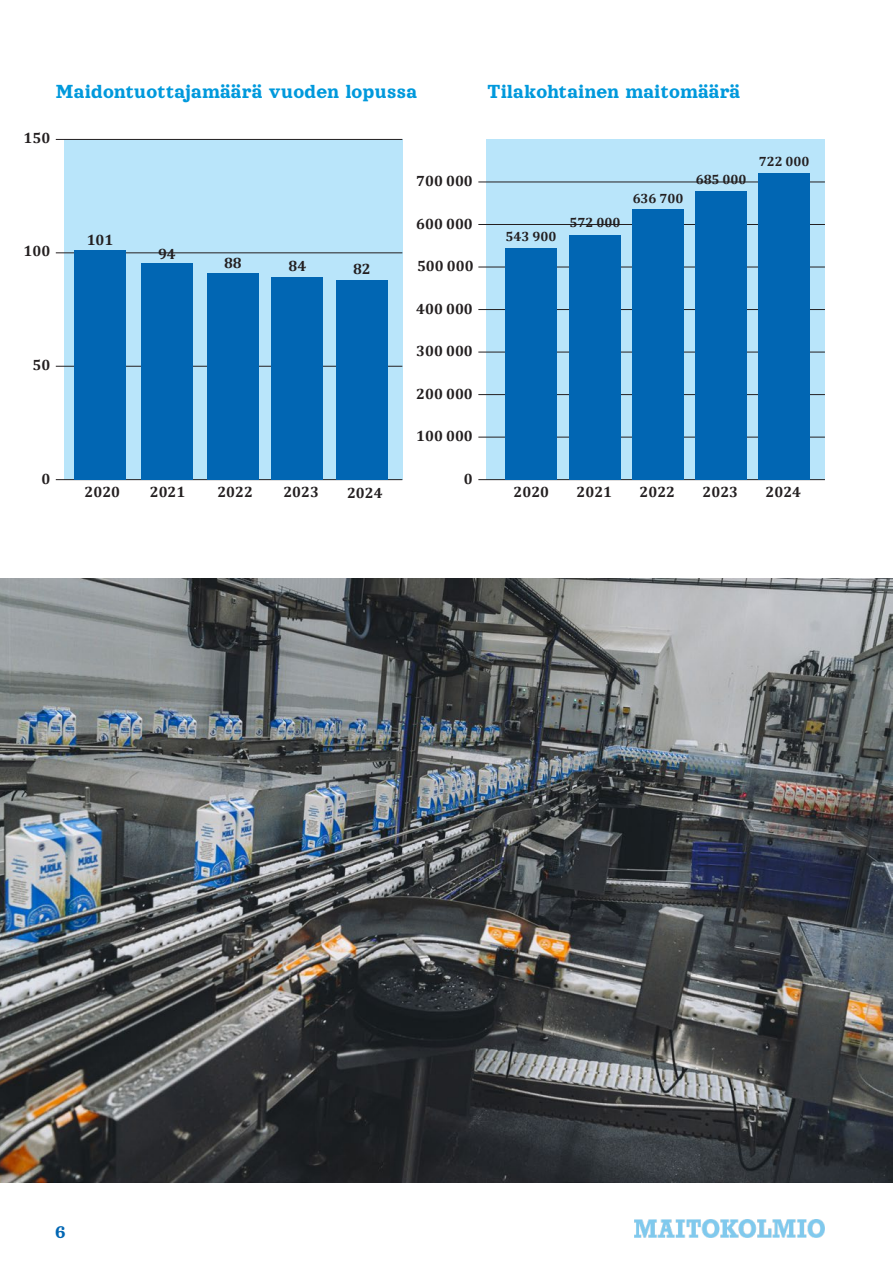
<style>
.page{position:relative;width:893px;height:1263px;background:#fff}
.page>*{position:absolute;margin:0;border:0;box-sizing:border-box;transform-origin:0 0}
.t1{font:21px "Orelega One";letter-spacing:.02em;color:#0099dc}
.t2{font:16.5px "Calistoga";color:#0166b3}
.t3{font:700 15px "Cambria";color:#231f20}
.t4{font:700 13.5px "Cambria";color:#231f20}
</style>
<div class="page">
<img style="left:634px;top:1219px;width:191px;height:18px">
<div style="left:487px;top:140px;width:338px;height:340px;background:#b9e5fa"></div>
<hr style="left:478px;top:479px;width:347px;height:1px;background:#231f20">
<hr style="left:478px;top:394px;width:347px;height:1px;background:#231f20">
<hr style="left:478px;top:437px;width:347px;height:1px;background:#231f20">
<hr style="left:478px;top:309px;width:347px;height:1px;background:#231f20">
<hr style="left:478px;top:352px;width:347px;height:1px;background:#231f20">
<hr style="left:478px;top:267px;width:347px;height:1px;background:#231f20">
<hr style="left:478px;top:224px;width:347px;height:1px;background:#231f20">
<hr style="left:478px;top:182px;width:347px;height:1px;background:#231f20">
<div style="left:569px;top:235px;width:51px;height:245px;background:#0166b3"></div>
<div style="left:632px;top:210px;width:51px;height:270px;background:#0166b3"></div>
<div style="left:695px;top:191px;width:51px;height:289px;background:#0166b3"></div>
<div style="left:758px;top:174px;width:51px;height:306px;background:#0166b3"></div>
<div style="left:505px;top:248px;width:51px;height:232px;background:#0166b3"></div>
<div style="left:64px;top:139px;width:338px;height:341px;background:#b9e5fa"></div>
<hr style="left:56px;top:479px;width:346px;height:1px;background:#231f20">
<hr style="left:56px;top:366px;width:346px;height:1px;background:#231f20">
<hr style="left:56px;top:253px;width:346px;height:1px;background:#231f20">
<hr style="left:56px;top:139px;width:346px;height:1px;background:#231f20">
<div style="left:141px;top:263px;width:51px;height:217px;background:#0166b3"></div>
<div style="left:207px;top:273px;width:51px;height:207px;background:#0166b3"></div>
<div style="left:272px;top:277px;width:51px;height:203px;background:#0166b3"></div>
<div style="left:336px;top:280px;width:51px;height:200px;background:#0166b3"></div>
<div style="left:75px;top:250px;width:51px;height:230px;background:#0166b3"></div>
<img style="left:0;top:578px;width:893px;height:604px">
<h1 class="t1" style="left:56px;top:80px;width:363px">Maidontuottajamäärä vuoden lopussa</h1>
<h1 class="t1" style="left:487px;top:80px;width:254px">Tilakohtainen maitomäärä</h1>
<p class="t3" style="left:24px;top:128px;width:28px">150</p>
<p class="t3" style="left:24px;top:241px;width:28px">100</p>
<p class="t3" style="left:33px;top:354px;width:19px">50</p>
<p class="t3" style="left:41px;top:468px;width:10px">0</p>
<p class="t3" style="left:87px;top:230px;width:28px">101</p>
<p class="t3" style="left:158px;top:243px;width:19px">94</p>
<p class="t3" style="left:224px;top:252px;width:19px">88</p>
<p class="t3" style="left:289px;top:255px;width:19px">84</p>
<p class="t3" style="left:353px;top:258px;width:19px">82</p>
<p class="t3" style="left:85px;top:481px;width:37px">2020</p>
<p class="t3" style="left:150px;top:481px;width:37px">2021</p>
<p class="t3" style="left:217px;top:481px;width:37px">2022</p>
<p class="t3" style="left:283px;top:481px;width:37px">2023</p>
<p class="t3" style="left:347px;top:482px;width:37px">2024</p>
<p class="t3" style="left:416px;top:171px;width:58px">700 000</p>
<p class="t3" style="left:416px;top:213px;width:58px">600 000</p>
<p class="t3" style="left:417px;top:255px;width:58px">500 000</p>
<p class="t3" style="left:416px;top:298px;width:58px">400 000</p>
<p class="t3" style="left:416px;top:340px;width:58px">300 000</p>
<p class="t3" style="left:416px;top:383px;width:58px">200 000</p>
<p class="t3" style="left:416px;top:425px;width:58px">100 000</p>
<p class="t3" style="left:464px;top:468px;width:10px">0</p>
<p class="t4" style="left:505px;top:227px;width:52px">543 900</p>
<p class="t4" style="left:570px;top:213px;width:52px">572 000</p>
<p class="t4" style="left:633px;top:189px;width:52px">636 700</p>
<p class="t4" style="left:696px;top:170px;width:52px">685 000</p>
<p class="t3" style="left:514px;top:481px;width:37px">2020</p>
<p class="t3" style="left:577px;top:481px;width:37px">2021</p>
<p class="t3" style="left:640px;top:481px;width:37px">2022</p>
<p class="t3" style="left:703px;top:481px;width:37px">2023</p>
<p class="t4" style="left:759px;top:152px;width:52px">722 000</p>
<p class="t3" style="left:766px;top:481px;width:37px">2024</p>
<p class="t2" style="left:55px;top:1216px;width:12px">6</p>
</div>
